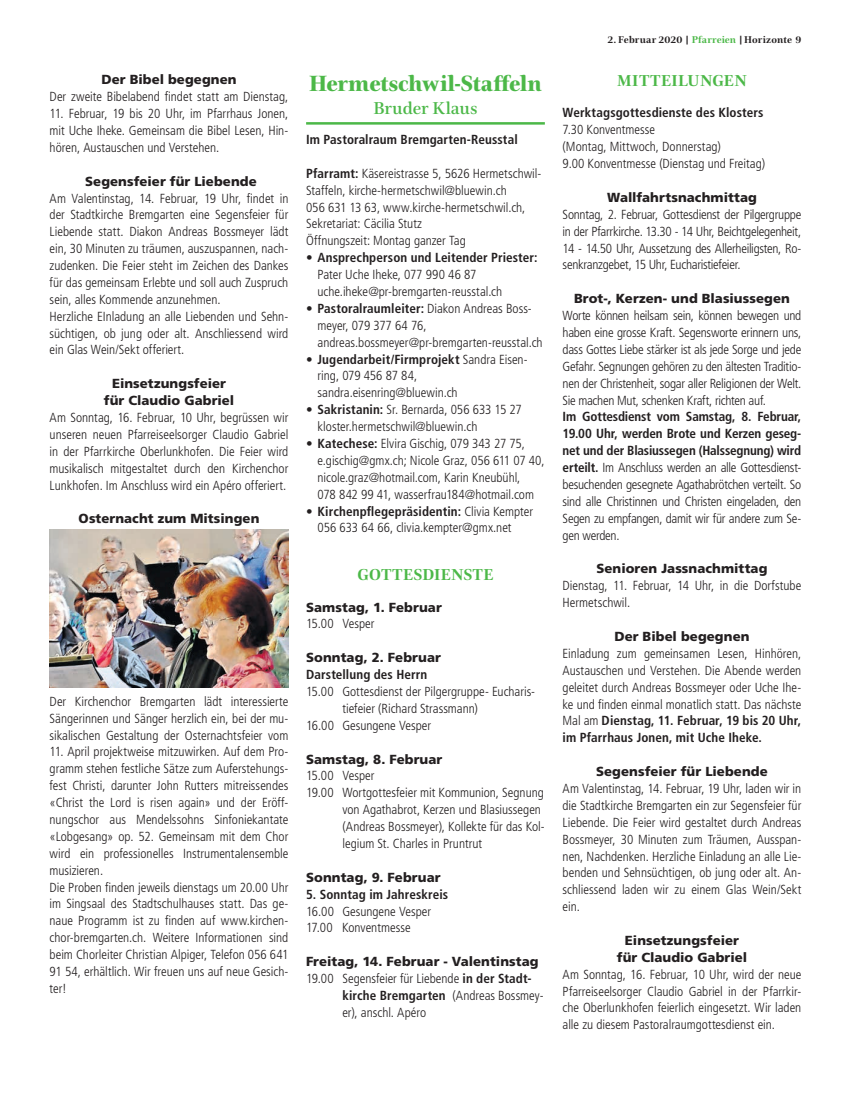
<style>
.page{position:relative;width:851px;height:1099px;background:#fff}
.page>*{position:absolute;margin:0;border:0;box-sizing:border-box;transform-origin:0 0}
.t1{font:800 22.5px "Civita";letter-spacing:-.01em;color:#4cb848}
.t2{font:500 17.5px "Civita";letter-spacing:-.005em;color:#4cb848}
.t3{font:700 16.12px "Civita";letter-spacing:.02em;color:#4cb848}
.t4{font:300 condensed 13.12px/16.9px "Frutiger LT Std";color:#231f20}
.t5{font:900 13.12px/16.9px "Frutiger LT Std";letter-spacing:.005em;color:#231f20;text-align:center}
.t6{font:700 condensed 13.12px "Frutiger LT Std";letter-spacing:.005em;color:#231f20}
.t7{font:700 10px "Civita";letter-spacing:.01em;color:#231f20}
.s1{font-weight:700}
.s2{font-weight:300}
.s3{color:#4cb848}
</style>
<div class="page">
<img style="left:50px;top:529px;width:238px;height:158px">
<hr style="left:306px;top:122px;width:238px;height:3px;background:#4cb848">
<p class="t5" style="left:101px;top:71px;width:137px">Der Bibel begegnen</p>
<p class="t4" style="left:50px;top:88px;width:240px">Der zweite Bibelabend findet statt am Dienstag,</p>
<p class="t4" style="left:50px;top:105px;width:240px;text-align:justify">11. Februar, 19 bis 20 Uhr, im Pfarrhaus Jonen, mit Uche Iheke. Gemeinsam die Bibel Lesen, Hin&shy;hören, Austauschen und Verstehen.</p>
<p class="t5" style="left:85px;top:172px;width:173px">Segensfeier für Liebende</p>
<p class="t4" style="left:50px;top:190px;width:240px">Am Valentinstag, 14. Februar, 19 Uhr, findet in der Stadtkirche Bremgarten eine Segensfeier für Liebende statt. Diakon Andreas Bossmeyer lädt ein, 30 Minuten zu träumen, auszuspannen, nach&shy;zudenken. Die Feier steht im Zeichen des Dankes für das gemeinsam Erlebte und soll auch Zuspruch sein, alles Kommende anzunehmen.<br>Herzliche EInladung an alle Liebenden und Sehn&shy;süchtigen, ob jung oder alt. Anschliessend wird ein Glas Wein/Sekt offeriert.</p>
<p class="t5" style="left:104px;top:375px;width:132px">Einsetzungsfeier für Claudio Gabriel</p>
<p class="t4" style="left:50px;top:409px;width:240px;text-align:justify">Am Sonntag, 16. Februar, 10 Uhr, begrüssen wir unseren neuen Pfarreiseelsorger Claudio Gabriel in der Pfarrkirche Oberlunkhofen. Die Feier wird musikalisch mitgestaltet durch den Kirchenchor Lunkhofen. Im Anschluss wird ein Apéro offeriert.</p>
<p class="t5" style="left:79px;top:510px;width:182px">Osternacht zum Mitsingen</p>
<p class="t4" style="left:50px;top:693px;width:240px;text-align:justify">Der Kirchenchor Bremgarten lädt interessierte Sängerinnen und Sänger herzlich ein, bei der mu&shy;sikalischen Gestaltung der Osternachtsfeier vom</p>
<p class="t4" style="left:50px;top:743px;width:240px">11. April projektweise mitzuwirken. Auf dem Pro&shy;gramm stehen festliche Sätze zum Auferstehungs&shy;fest Christi, darunter John Rutters mitreissendes «Christ the Lord is risen again» und der Eröff&shy;nungschor aus Mendelssohns Sinfoniekantate «Lobgesang» op. 52. Gemeinsam mit dem Chor wird ein professionelles Instrumentalensemble musizieren.<br>Die Proben finden jeweils dienstags um 20.00 Uhr im Singsaal des Stadtschulhauses statt. Das ge&shy;naue Programm ist zu finden auf www.kirchen&shy;chor-bremgarten.ch. Weitere Informationen sind beim Chorleiter Christian Alpiger, Telefon 056 641<br>91 54, erhältlich. Wir freuen uns auf neue Gesich&shy;ter!</p>
<h1 class="t1" style="left:309px;top:68px;width:234px">Hermetschwil-Staffeln</h1>
<h2 class="t2" style="left:373px;top:96px;width:106px">Bruder Klaus</h2>
<p class="t6" style="left:306px;top:132px;width:213px">Im Pastoralraum Bremgarten-Reusstal</p>
<p class="t4" style="left:306px;top:165px;width:237px"><span class="s1">Pfarramt:</span> Käsereistrasse 5, 5626 Hermetschwil-Staffeln, kirche-hermetschwil@bluewin.ch<br>056 631 13 63, www.kirche-hermetschwil.ch, Sekretariat: Cäcilia Stutz<br>Öffnungszeit: Montag ganzer Tag</p>
<p class="t4" style="left:317px;top:249px;width:221px;text-indent:-11px">• <span class="s1">Ansprechperson und Leitender Priester:<br></span>Pater Uche Iheke, 077 990 46 87 uche.iheke@pr-bremgarten-reusstal.ch</p>
<p class="t4" style="left:317px;top:300px;width:226px;text-indent:-11px">• <span class="s1">Pastoralraumleiter:</span> Diakon Andreas Boss&shy;meyer, 079 377 64 76, andreas.bossmeyer@pr-bremgarten-reusstal.ch</p>
<p class="t4" style="left:317px;top:351px;width:211px;text-indent:-11px">• <span class="s1">Jugendarbeit/Firmprojekt</span> Sandra Eisen&shy;ring, 079 456 87 84, sandra.eisenring@bluewin.ch</p>
<p class="t4" style="left:317px;top:401px;width:206px;text-indent:-11px">• <span class="s1">Sakristanin:</span> Sr. Bernarda, 056 633 15 27 kloster.hermetschwil@bluewin.ch</p>
<p class="t4" style="left:317px;top:435px;width:228px;text-indent:-11px">• <span class="s1">Katechese:</span> Elvira Gischig, 079 343 27 75, e.gischig@gmx.ch; Nicole Graz, 056 611 07 40, nicole.graz@hotmail.com, Karin Kneubühl,<br>078 842 99 41, wasserfrau184@hotmail.com</p>
<p class="t4" style="left:317px;top:502px;width:217px;text-indent:-11px">• <span class="s1">Kirchenpflegepräsidentin:</span> Clivia Kempter<br>056 633 64 66, clivia.kempter@gmx.net</p>
<p class="t3" style="left:357px;top:564px;width:138px">GOTTESDIENSTE</p>
<p class="t5" style="left:306px;top:598px;width:137px">Samstag, 1. Februar</p>
<p class="t4" style="left:306px;top:615px;width:70px">15.00 Vesper</p>
<p class="t5" style="left:306px;top:649px;width:136px">Sonntag, 2. Februar</p>
<p class="t6" style="left:306px;top:666px;width:123px">Darstellung des Herrn</p>
<p class="t4" style="left:306px;top:683px;width:230px">15.00 Gottesdienst der Pilgergruppe- Eucharis-</p>
<p class="t4" style="left:342px;top:700px;width:137px">tiefeier (Richard Strassmann)</p>
<p class="t4" style="left:306px;top:717px;width:126px">16.00 Gesungene Vesper</p>
<p class="t5" style="left:306px;top:750px;width:138px">Samstag, 8. Februar</p>
<p class="t4" style="left:306px;top:767px;width:70px">15.00 Vesper</p>
<p class="t4" style="left:306px;top:784px;width:239px">19.00 Wortgottesfeier mit Kommunion, Segnung</p>
<p class="t4" style="left:342px;top:801px;width:200px">von Agathabrot, Kerzen und Blasiussegen</p>
<p class="t4" style="left:342px;top:818px;width:204px">(Andreas Bossmeyer), Kollekte für das Kol-</p>
<p class="t4" style="left:342px;top:835px;width:141px">legium St. Charles in Pruntrut</p>
<p class="t5" style="left:306px;top:868px;width:136px">Sonntag, 9. Februar</p>
<p class="t6" style="left:306px;top:886px;width:144px">5. Sonntag im Jahreskreis</p>
<p class="t4" style="left:306px;top:902px;width:126px">16.00 Gesungene Vesper<br>17.00 Konventmesse</p>
<p class="t5" style="left:306px;top:953px;width:234px">Freitag, 14. Februar - Valentinstag</p>
<p class="t4" style="left:306px;top:970px;width:227px">19.00 Segensfeier für Liebende <span class="s1">in der Stadt-</span></p>
<p class="t6" style="left:342px;top:987px;width:203px">kirche Bremgarten <span class="s2">(Andreas Bossmey-</span></p>
<p class="t4" style="left:342px;top:1004px;width:85px">er), anschl. Apéro</p>
<p class="t7" style="left:607px;top:33px;width:195px">2. Februar 2020 | <span class="s3">Pfarreien</span> | Horizonte 9</p>
<p class="t3" style="left:617px;top:70px;width:131px">MITTEILUNGEN</p>
<p class="t6" style="left:562px;top:105px;width:202px">Werktagsgottesdienste des Klosters</p>
<p class="t4" style="left:562px;top:121px;width:204px">7.30 Konventmesse<br>(Montag, Mittwoch, Donnerstag)<br>9.00 Konventmesse (Dienstag und Freitag)</p>
<p class="t5" style="left:607px;top:189px;width:151px">Wallfahrtsnachmittag</p>
<p class="t4" style="left:562px;top:206px;width:240px;text-align:justify">Sonntag, 2. Februar, Gottesdienst der Pilgergruppe in der Pfarrkirche. 13.30 - 14 Uhr, Beichtgelegenheit, 14 - 14.50 Uhr, Aussetzung des Allerheiligsten, Ro&shy;senkranzgebet, 15 Uhr, Eucharistiefeier.</p>
<p class="t5" style="left:574px;top:290px;width:217px">Brot-, Kerzen- und Blasiussegen</p>
<p class="t4" style="left:562px;top:307px;width:240px;text-align:justify">Worte können heilsam sein, können bewegen und haben eine grosse Kraft. Segensworte erinnern uns, dass Gottes Liebe stärker ist als jede Sorge und jede Gefahr. Segnungen gehören zu den ältesten Traditio&shy;nen der Christenheit, sogar aller Religionen der Welt.<br>Sie machen Mut, schenken Kraft, richten auf.</p>
<p class="t4" style="left:562px;top:408px;width:240px;text-align:justify"><span class="s1">Im Gottesdienst vom Samstag, 8. Februar, 19.00 Uhr, werden Brote und Kerzen geseg&shy;net und der Blasiussegen (Halssegnung) wird erteilt.</span> Im Anschluss werden an alle Gottesdienst&shy;besuchenden gesegnete Agathabrötchen verteilt. So sind alle Christinnen und Christen eingeladen, den Segen zu empfangen, damit wir für andere zum Se&shy;gen werden.</p>
<p class="t5" style="left:596px;top:560px;width:172px">Senioren Jassnachmittag</p>
<p class="t4" style="left:562px;top:577px;width:240px">Dienstag, 11. Februar, 14 Uhr, in die Dorfstube<br>Hermetschwil.</p>
<p class="t5" style="left:614px;top:628px;width:137px">Der Bibel begegnen</p>
<p class="t4" style="left:562px;top:645px;width:240px;text-align:justify">Einladung zum gemeinsamen Lesen, Hinhören, Austauschen und Verstehen. Die Abende werden geleitet durch Andreas Bossmeyer oder Uche Ihe&shy;ke und finden einmal monatlich statt. Das nächste Mal am <span class="s1">Dienstag, 11. Februar, 19 bis 20 Uhr, im Pfarrhaus Jonen, mit Uche Iheke.</span></p>
<p class="t5" style="left:596px;top:763px;width:173px">Segensfeier für Liebende</p>
<p class="t4" style="left:562px;top:780px;width:240px;text-align:justify">Am Valentinstag, 14. Februar, 19 Uhr, laden wir in die Stadtkirche Bremgarten ein zur Segensfeier für Liebende. Die Feier wird gestaltet durch Andreas Bossmeyer, 30 Minuten zum Träumen, Ausspan&shy;nen, Nachdenken. Herzliche Einladung an alle Lie&shy;benden und Sehnsüchtigen, ob jung oder alt. An&shy;schliessend laden wir zu einem Glas Wein/Sekt ein.</p>
<p class="t5" style="left:616px;top:931px;width:132px">Einsetzungsfeier für Claudio Gabriel</p>
<p class="t4" style="left:562px;top:965px;width:240px;text-align:justify">Am Sonntag, 16. Februar, 10 Uhr, wird der neue Pfarreiseelsorger Claudio Gabriel in der Pfarrkir&shy;che Oberlunkhofen feierlich eingesetzt. Wir laden alle zu diesem Pastoralraumgottesdienst ein.</p>
</div>
